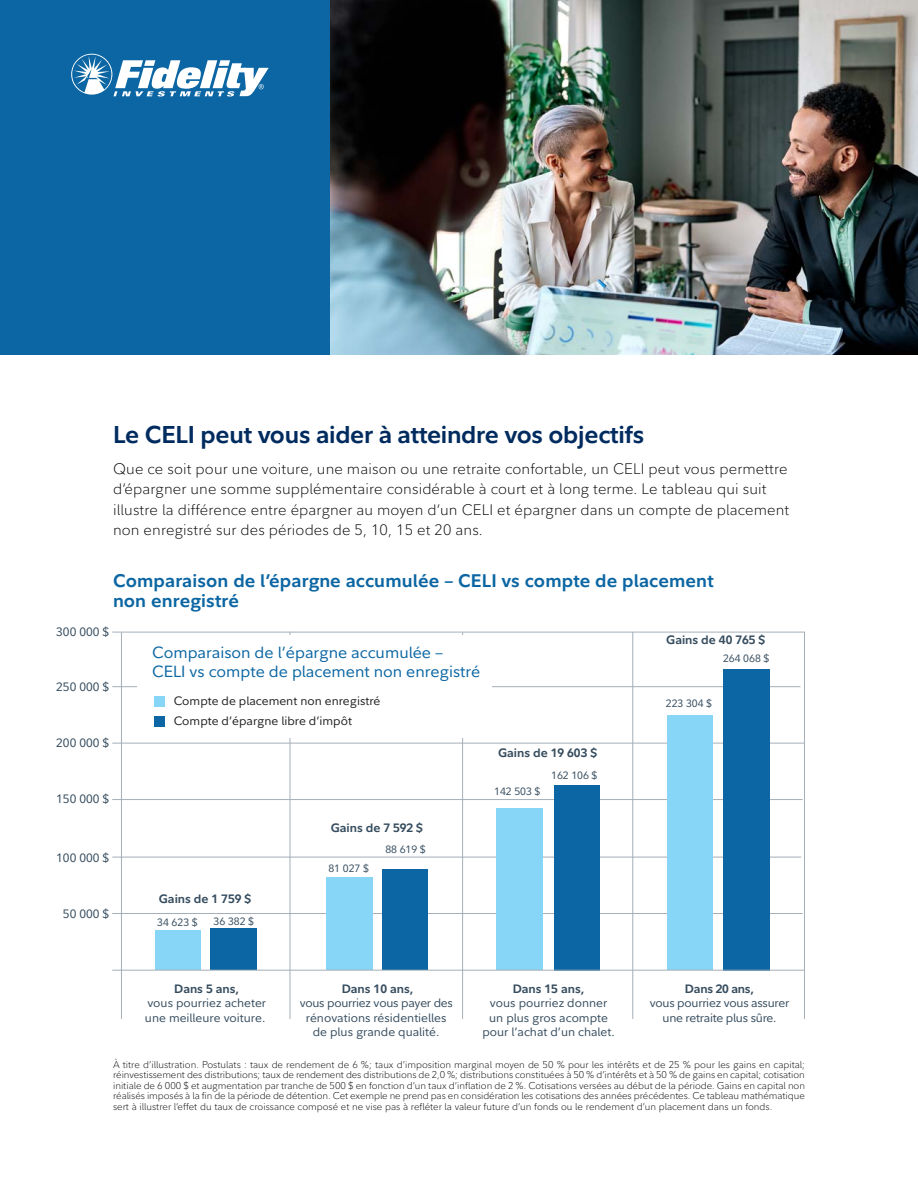
<style>
.page{position:relative;width:918px;height:1188px;background:#fff}
.page>*{position:absolute;margin:0;border:0;box-sizing:border-box;transform-origin:0 0}
.t1{font:700 24px "Fidelity Sans";letter-spacing:-.01em;color:#002b5f}
.t2{font:700 18px/20.2px "Fidelity Sans";letter-spacing:.01em;color:#0b66a3}
.t3{font:16.05px/19.2px "Fidelity Sans";color:#0b66a3}
.t4{font:300 15px/20.2px "Fidelity Sans";letter-spacing:.01em;color:#000}
.t5{font:12px/14.4px "Fidelity Sans";color:#364d5f;text-align:center}
.t6{font:700 12px "Fidelity Sans";color:#364d5f}
.t7{font:12px/20px "Fidelity Sans";color:#231f20}
.t8{font:12px/14.4px "Fidelity Sans";letter-spacing:-.02em;color:#364d5f;text-align:center}
.t9{font:700 12px "Fidelity Sans";letter-spacing:-.02em;color:#364d5f}
.t10{font:10.5px "Fidelity Sans";color:#364d5f}
.t11{font:300 9.75px/10.5px "Fidelity Sans";color:#000;text-align:justify}
</style>
<div class="page">
<div style="left:0;top:0;width:331px;height:355px;background:#0b66a3"></div>
<svg style="left:71px;top:54px;width:198px;height:43px"></svg>
<svg style="left:112px;top:631px;width:693px;height:388px"></svg>
<hr style="left:112px;top:686px;width:688px;height:1px;background:#a4afb9">
<hr style="left:112px;top:743px;width:693px;height:1px;background:#a4afb9">
<hr style="left:112px;top:799px;width:691px;height:1px;background:#a4afb9">
<hr style="left:112px;top:857px;width:689px;height:1px;background:#a4afb9">
<hr style="left:112px;top:913px;width:691px;height:1px;background:#a4afb9">
<div style="left:155px;top:931px;width:46px;height:39px;background:#87d6f8"></div>
<div style="left:210px;top:929px;width:47px;height:41px;background:#0b66a3"></div>
<div style="left:326px;top:878px;width:46px;height:92px;background:#87d6f8"></div>
<div style="left:383px;top:869px;width:45px;height:101px;background:#0b66a3"></div>
<div style="left:497px;top:808px;width:46px;height:162px;background:#87d6f8"></div>
<div style="left:554px;top:785px;width:45px;height:185px;background:#0b66a3"></div>
<div style="left:668px;top:715px;width:45px;height:255px;background:#87d6f8"></div>
<div style="left:723px;top:669px;width:47px;height:301px;background:#0b66a3"></div>
<hr style="left:121px;top:632px;width:1px;height:387px;background:#a4afb9">
<hr style="left:290px;top:632px;width:1px;height:387px;background:#a4afb9">
<hr style="left:462px;top:632px;width:1px;height:387px;background:#a4afb9">
<hr style="left:632px;top:632px;width:1px;height:387px;background:#a4afb9">
<hr style="left:112px;top:970px;width:693px;height:1px;background:#a4afb9">
<div style="left:138px;top:635px;width:354px;height:103px;background:#fff"></div>
<div style="left:154px;top:696px;width:10px;height:11px;background:#87d6f8"></div>
<div style="left:154px;top:716px;width:10px;height:11px;background:#0b66a3"></div>
<img style="left:331px;top:0;width:587px;height:355px">
<h1 class="t1" style="left:113px;top:418px;width:533px">Le CELI peut vous aider à atteindre vos objectifs</h1>
<p class="t4" style="left:113px;top:459px;width:678px">Que ce soit pour une voiture, une maison ou une retraite confortable, un CELI peut vous permettre d’épargner une somme supplémentaire considérable à court et à long terme. Le tableau qui suit illustre la différence entre épargner au moyen d’un CELI et épargner dans un compte de placement non enregistré sur des périodes de 5, 10, 15 et 20 ans.</p>
<h2 class="t2" style="left:113px;top:570px;width:602px">Comparaison de l’épargne accumulée – CELI vs compte de placement non enregistré</h2>
<p class="t5" style="left:56px;top:624px;width:55px">300 000 $</p>
<p class="t5" style="left:56px;top:679px;width:55px">250 000 $</p>
<p class="t5" style="left:56px;top:736px;width:55px">200 000 $</p>
<p class="t5" style="left:56px;top:792px;width:55px">150 000 $</p>
<p class="t5" style="left:56px;top:850px;width:55px">100 000 $</p>
<p class="t5" style="left:63px;top:906px;width:48px">50 000 $</p>
<h3 class="t3" style="left:152px;top:642px;width:330px">Comparaison de l’épargne accumulée –<br>CELI vs compte de placement non enregistré</h3>
<p class="t7" style="left:174px;top:691px;width:208px">Compte de placement non enregistré<br>Compte d’épargne libre d’impôt</p>
<p class="t6" style="left:331px;top:820px;width:94px">Gains de 7 592 $</p>
<p class="t6" style="left:159px;top:891px;width:94px">Gains de 1 759 $</p>
<p class="t10" style="left:157px;top:916px;width:42px">34 623 $</p>
<p class="t10" style="left:214px;top:915px;width:42px">36 382 $</p>
<p class="t10" style="left:328px;top:861px;width:42px">81 027 $</p>
<p class="t10" style="left:385px;top:843px;width:42px">88 619 $</p>
<p class="t6" style="left:498px;top:745px;width:101px">Gains de 19 603 $</p>
<p class="t10" style="left:494px;top:784px;width:48px">142 503 $</p>
<p class="t10" style="left:551px;top:768px;width:48px">162 106 $</p>
<p class="t6" style="left:174px;top:981px;width:67px">Dans 5 ans,</p>
<p class="t5" style="left:145px;top:996px;width:123px;text-align:left">vous pourriez acheter une meilleure voiture.</p>
<p class="t6" style="left:342px;top:981px;width:73px">Dans 10 ans,</p>
<p class="t5" style="left:300px;top:996px;width:155px">vous pourriez vous payer des rénovations résidentielles de plus grande qualité.</p>
<p class="t6" style="left:513px;top:981px;width:73px">Dans 15 ans,</p>
<p class="t5" style="left:482px;top:996px;width:134px">vous pourriez donner un plus gros acompte pour l’achat d’un chalet.</p>
<p class="t6" style="left:666px;top:632px;width:101px">Gains de 40 765 $</p>
<p class="t10" style="left:723px;top:651px;width:48px">264 068 $</p>
<p class="t10" style="left:666px;top:696px;width:48px">223 304 $</p>
<p class="t9" style="left:685px;top:981px;width:71px">Dans 20 ans,</p>
<p class="t8" style="left:650px;top:996px;width:141px">vous pourriez vous assurer une retraite plus sûre.</p>
<p class="t11" style="left:113px;top:1059px;width:693px">À titre d’illustration. Postulats : taux de rendement de 6 %; taux d’imposition marginal moyen de 50 % pour les intérêts et de 25 % pour les gains en capital; réinvestissement des distributions; taux de rendement des distributions de 2,0 %; distributions constituées à 50 % d’intérêts et à 50 % de gains en capital; cotisation initiale de 6 000 $ et augmentation par tranche de 500 $ en fonction d’un taux d’inflation de 2 %. Cotisations versées au début de la période. Gains en capital non réalisés imposés à la fin de la période de détention. Cet exemple ne prend pas en considération les cotisations des années précédentes. Ce tableau mathématique sert à illustrer l’effet du taux de croissance composé et ne vise pas à refléter la valeur future d’un fonds ou le rendement d’un placement dans un fonds.</p>
</div>
